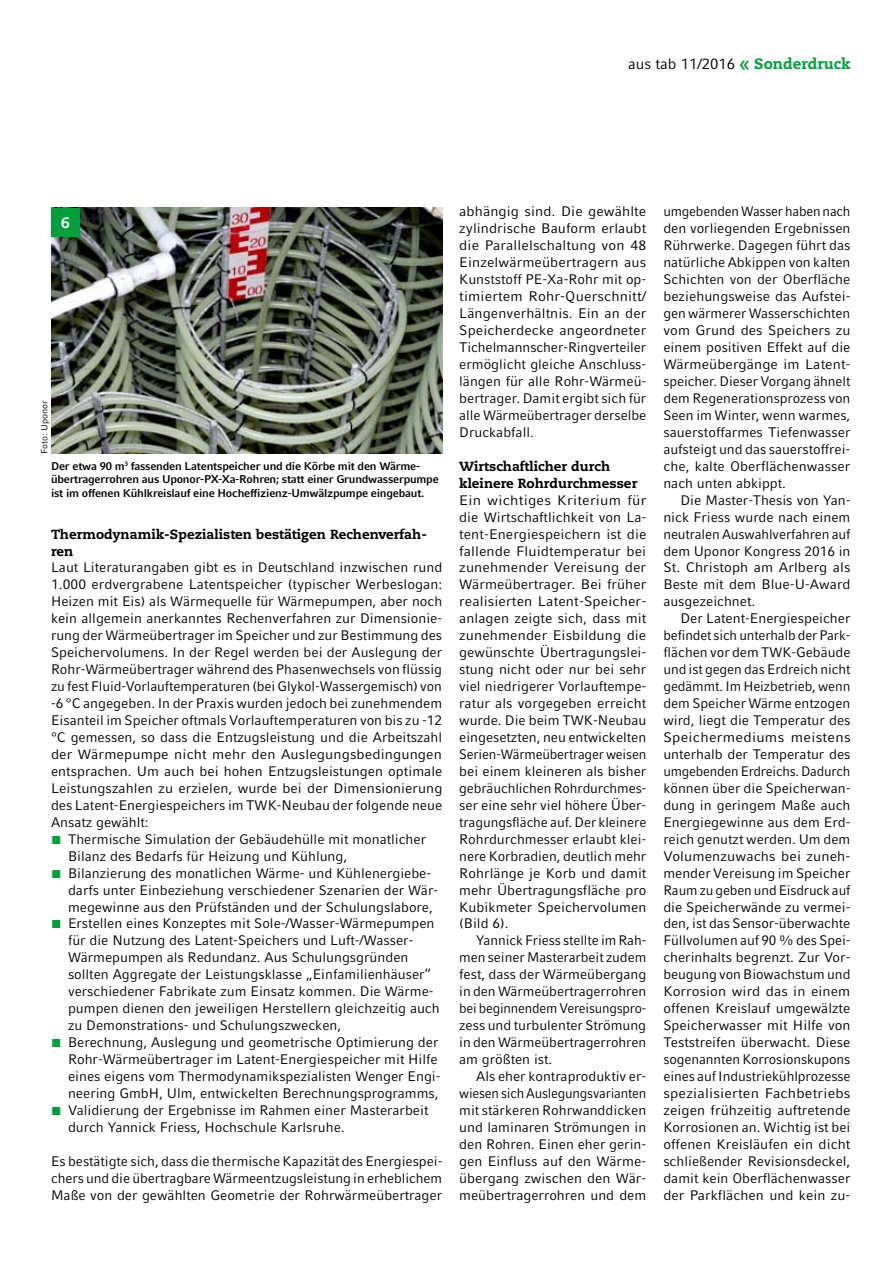
<style>
.page{position:relative;width:893px;height:1263px;background:#fff}
.page>*{position:absolute;margin:0;border:0;box-sizing:border-box;transform-origin:0 0}
.t1{font:15px "Compatil Fact LT Pro";color:#000}
.t2{font:800 15px "Caecilia LT Std";color:#fff}
.t3{font:13.8px/17px "Compatil Fact LT Pro";color:#000;text-align:justify}
.t4{font:13.8px/17px "Compatil Fact LT Pro";color:#000;text-align:justify;scale:1.05 1}
.t5{font:13.8px/17px "Compatil Fact LT Pro";color:#000;text-align:justify;scale:.95 1}
.t6{font:800 13.2px/17px "Caecilia LT Std";color:#000}
.t7{font:700 11.25px/13.5px "Compatil Fact LT Pro";letter-spacing:-.02em;color:#000}
.t8{font:9px "Compatil Fact LT Pro";color:#000}
.s1{font-weight:700;font-size:21px;color:#009f39}
.s2{font-family:"Caecilia LT Std";font-weight:800;color:#009f39}
.s3{font-family:"Arial";font-size:17.25px;color:#009f39}
</style>
<div class="page">
<img style="left:51px;top:207px;width:391px;height:247px">
<div style="left:51px;top:208px;width:28px;height:29px;background:#009f39"></div>
<p class="t1" style="left:628px;top:55px;width:224px">aus tab 11/2016 <span class="s1">«</span> <span class="s2">Sonderdruck</span></p>
<p class="t2" style="left:61px;top:214px;width:10px">6</p>
<p class="t8" style="left:39px;top:454px;width:55px;rotate:-90deg">Foto: Uponor</p>
<p class="t7" style="left:51px;top:459px;width:389px">Der etwa 90 m<sup>3</sup> fassenden Latentspeicher und die Körbe mit den Wärme&shy;übertragerrohren aus Uponor-PX-Xa-Rohren; statt einer Grundwasserpumpe ist im offenen Kühlkreislauf eine Hocheffizienz-Umwälzpumpe eingebaut.</p>
<p class="t6" style="left:51px;top:525px;width:378px">Thermodynamik-Spezialisten bestätigen Rechenverfah&shy;ren</p>
<p class="t3" style="left:51px;top:559px;width:393px">Laut Literaturangaben gibt es in Deutschland inzwischen rund 1.000 erdvergrabene Latentspeicher (typischer Werbeslogan:<br>Heizen mit Eis) als Wärmequelle für Wärmepumpen, aber noch kein allgemein anerkanntes Rechenverfahren zur Dimensionie&shy;rung der Wärmeübertrager im Speicher und zur Bestimmung des Speichervolumens. In der Regel werden bei der Auslegung der Rohr-Wärmeübertrager während des Phasenwechsels von flüssig zu fest Fluid-Vorlauftemperaturen (bei Glykol-Wassergemisch) von -6 °C angegeben. In der Praxis wurden jedoch bei zunehmendem Eisanteil im Speicher oftmals Vorlauftemperaturen von bis zu -12 °C gemessen, so dass die Entzugsleistung und die Arbeitszahl der Wärmepumpe nicht mehr den Auslegungsbedingungen entsprachen. Um auch bei hohen Entzugsleistungen optimale Leistungszahlen zu erzielen, wurde bei der Dimensionierung des Latent-Energiespeichers im TWK-Neubau der folgende neue Ansatz gewählt:</p>
<p class="t3" style="left:68px;top:830px;width:360px;text-indent:-17px"><span class="s3">■</span> Thermische Simulation der Gebäudehülle mit monatlicher<br>Bilanz des Bedarfs für Heizung und Kühlung,</p>
<p class="t3" style="left:68px;top:864px;width:372px;text-align:left;text-indent:-17px"><span class="s3">■</span> Bilanzierung des monatlichen Wärme- und Kühlenergiebe&shy;darfs unter Einbeziehung verschiedener Szenarien der Wär&shy;megewinne aus den Prüfständen und der Schulungslabore,</p>
<p class="t3" style="left:68px;top:915px;width:373px;text-align:left;text-indent:-17px"><span class="s3">■</span> Erstellen eines Konzeptes mit Sole-/Wasser-Wärmepumpen für die Nutzung des Latent-Speichers und Luft-/Wasser-Wärmepumpen als Redundanz. Aus Schulungsgründen sollten Aggregate der Leistungsklasse „Einfamilienhäuser“ verschiedener Fabrikate zum Einsatz kommen. Die Wärme&shy;pumpen dienen den jeweiligen Herstellern gleichzeitig auch zu Demonstrations- und Schulungszwecken,</p>
<p class="t3" style="left:68px;top:1034px;width:374px;text-align:left;text-indent:-17px"><span class="s3">■</span> Berechnung, Auslegung und geometrische Optimierung der Rohr-Wärmeübertrager im Latent-Energiespeicher mit Hilfe eines eigens vom Thermodynamikspezialisten Wenger Engi&shy;neering GmbH, Ulm, entwickelten Berechnungsprogramms,</p>
<p class="t3" style="left:68px;top:1102px;width:362px;text-indent:-17px"><span class="s3">■</span> Validierung der Ergebnisse im Rahmen einer Masterarbeit durch Yannick Friess, Hochschule Karlsruhe.</p>
<p class="t3" style="left:51px;top:1152px;width:393px">Es bestätigte sich, dass die thermische Kapazität des Energiespei&shy;chers und die übertragbare Wärmeentzugsleistung in erheblichem Maße von der gewählten Geometrie der Rohrwärmeübertrager</p>
<p class="t3" style="left:459px;top:203px;width:189px">abhängig sind. Die gewählte zylindrische Bauform erlaubt die Parallelschaltung von 48<br>Einzelwärmeübertragern aus Kunststoff PE-Xa-Rohr mit op&shy;timiertem Rohr-Querschnitt/ Längenverhältnis. Ein an der Speicherdecke angeordneter Tichelmannscher-Ringverteiler ermöglicht gleiche Anschluss&shy;längen für alle Rohr-Wärmeü&shy;bertrager. Damit ergibt sich für alle Wärmeübertrager derselbe Druckabfall.</p>
<p class="t6" style="left:459px;top:458px;width:180px">Wirtschaftlicher durch kleinere Rohrdurchmesser</p>
<p class="t4" style="left:459px;top:491px;width:180px">Ein wichtiges Kriterium für die Wirtschaftlichkeit von La&shy;tent-Energiespeichern ist die fallende Fluidtemperatur bei zunehmender Vereisung der Wärmeübertrager. Bei früher realisierten Latent-Speicher&shy;anlagen zeigte sich, dass mit zunehmender Eisbildung die gewünschte Übertragungslei&shy;stung nicht oder nur bei sehr viel niedrigerer Vorlauftempe&shy;ratur als vorgegeben erreicht wurde. Die beim TWK-Neubau eingesetzten, neu entwickelten Serien-Wärmeübertrager weisen bei einem kleineren als bisher gebräuchlichen Rohrdurchmes&shy;ser eine sehr viel höhere Über&shy;tragungsfläche auf. Der kleinere Rohrdurchmesser erlaubt klei&shy;nere Korbradien, deutlich mehr Rohrlänge je Korb und damit mehr Übertragungsfläche pro Kubikmeter Speichervolumen (Bild 6).</p>
<p class="t3" style="left:459px;top:932px;width:189px;text-indent:17px">Yannick Friess stellte im Rah&shy;men seiner Masterarbeit zudem fest, dass der Wärmeübergang in den Wärmeübertragerrohren bei beginnendem Vereisungspro&shy;zess und turbulenter Strömung in den Wärmeübertragerrohren am größten ist.</p>
<p class="t3" style="left:459px;top:1068px;width:189px;text-indent:17px">Als eher kontraproduktiv er&shy;wiesen sich Auslegungsvarianten mit stärkeren Rohrwanddicken und laminaren Strömungen in den Rohren. Einen eher gerin&shy;gen Einfluss auf den Wärme&shy;übergang zwischen den Wär&shy;meübertragerrohren und dem</p>
<p class="t5" style="left:663px;top:203px;width:199px">umgebenden Wasser haben nach den vorliegenden Ergebnissen Rührwerke. Dagegen führt das natürliche Abkippen von kalten Schichten von der Oberfläche beziehungsweise das Aufstei&shy;gen wärmerer Wasserschichten vom Grund des Speichers zu einem positiven Effekt auf die Wärmeübergänge im Latent&shy;speicher. Dieser Vorgang ähnelt dem Regenerationsprozess von Seen im Winter, wenn warmes, sauerstoffarmes Tiefenwasser aufsteigt und das sauerstoffrei&shy;che, kalte Oberflächenwasser nach unten abkippt.</p>
<p class="t3" style="left:663px;top:491px;width:189px;text-indent:17px">Die Master-Thesis von Yan&shy;nick Friess wurde nach einem neutralen Auswahlverfahren auf dem Uponor Kongress 2016 in St. Christoph am Arlberg als Beste mit dem Blue-U-Award ausgezeichnet.</p>
<p class="t3" style="left:663px;top:610px;width:189px;text-indent:17px">Der Latent-Energiespeicher befindet sich unterhalb der Park&shy;flächen vor dem TWK-Gebäude und ist gegen das Erdreich nicht gedämmt. Im Heizbetrieb, wenn dem Speicher Wärme entzogen wird, liegt die Temperatur des Speichermediums meistens unterhalb der Temperatur des umgebenden Erdreichs. Dadurch können über die Speicherwan&shy;dung in geringem Maße auch Energiegewinne aus dem Erd&shy;reich genutzt werden. Um dem Volumenzuwachs bei zuneh&shy;mender Vereisung im Speicher Raum zu geben und Eisdruck auf die Speicherwände zu vermei&shy;den, ist das Sensor-überwachte Füllvolumen auf 90 % des Spei&shy;cherinhalts begrenzt. Zur Vor&shy;beugung von Biowachstum und Korrosion wird das in einem offenen Kreislauf umgewälzte Speicherwasser mit Hilfe von Teststreifen überwacht. Diese sogenannten Korrosionskupons eines auf Industriekühlprozesse spezialisierten Fachbetriebs zeigen frühzeitig auftretende Korrosionen an. Wichtig ist bei offenen Kreisläufen ein dicht schließender Revisionsdeckel, damit kein Oberflächenwasser der Parkflächen und kein zu-</p>
</div>
